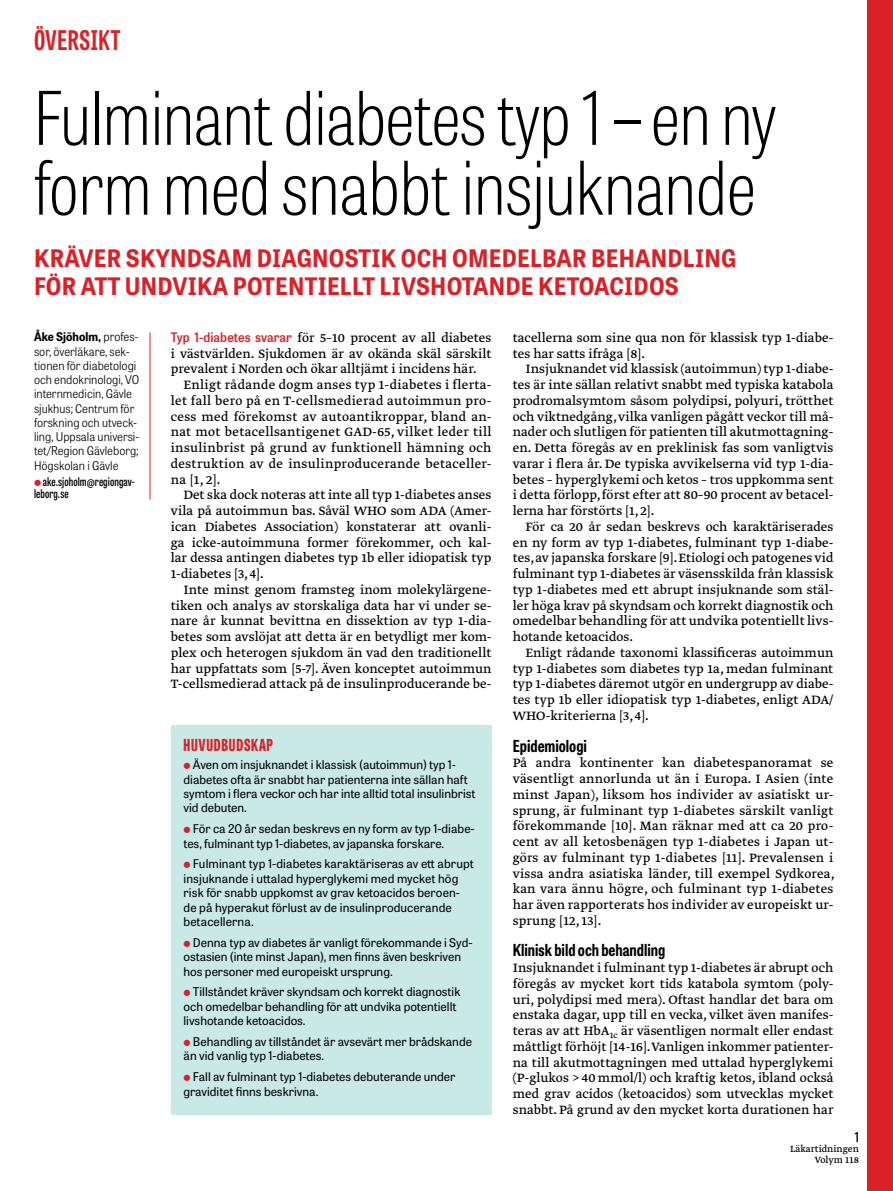
<style>
.page{position:relative;width:893px;height:1191px;background:#fff}
.page>*{position:absolute;margin:0;border:0;box-sizing:border-box;transform-origin:0 0}
.t1{font:100 73.5px/69.8px "Tablet Gothic Condensed";letter-spacing:-.005em;color:#000}
.t2{font:700 27px "Tablet Gothic Compressed";letter-spacing:.02em;color:#da2128}
.t3{font:700 24px/28.5px "Tablet Gothic Narrow";letter-spacing:.01em;color:#da2128}
.t4{font:700 16.5px "Tablet Gothic Condensed";color:#000}
.t5{font:800 16.5px "Tablet Gothic Compressed";letter-spacing:.045em;color:#da2128}
.t6{font:14.25px/15.8px "Greta Text Pro Regular Min";color:#000;text-align:justify}
.t7{font:600 13.5px "Tablet Gothic Condensed";color:#000}
.t8{font:12px/14.4px "Tablet Gothic";color:#000}
.t9{font:300 12px/14.2px "Tablet Gothic Narrow";color:#000}
.t10{font:600 12px/12px "Tablet Gothic Compressed";letter-spacing:.01em;color:#000}
.t11{font:10.5px/10.5px "Greta Text Pro";color:#000;text-align:right}
.s1{font-weight:700}
.s2{font-family:"Tablet Gothic Narrow";font-weight:600;font-size:13.05px;color:#da2128}
</style>
<div class="page">
<div style="left:867px;top:0;width:26px;height:1191px;background:#da2128"></div>
<hr style="left:150px;top:332px;width:1px;height:167px;background:#da2128">
<div style="left:171px;top:725px;width:320px;height:389px;background:#c9e9e6"></div>
<h2 class="t2" style="left:34px;top:22px;width:88px">ÖVERSIKT</h2>
<h1 class="t1" style="left:34px;top:81px;width:744px">Fulminant diabetes typ 1 – en ny form med snabbt insjuknande</h1>
<h3 class="t3" style="left:34px;top:243px;width:704px">KRÄVER SKYNDSAM DIAGNOSTIK OCH OMEDELBAR BEHANDLING<br>FÖR ATT UNDVIKA POTENTIELLT LIVSHOTANDE KETOACIDOS</h3>
<p class="t9" style="left:34px;top:329px;width:107px"><span class="s1">ÅKE SJÖHOLM,</span> profes&shy;sor, överläkare, sek&shy;tionen för diabetologi och endokrinologi, VO internmedicin, Gävle sjukhus; Centrum för forskning och utveck&shy;ling, Uppsala universi&shy;tet/Region Gävleborg;<br>Högskolan i Gävle</p>
<p class="t10" style="left:34px;top:475px;width:102px;text-indent:9px">ake.sjoholm@regiongav&shy;leborg.se</p>
<p class="t6" style="left:171px;top:330px;width:322px"><span class="s2">Typ 1-diabetes svarar</span> för 5–10 procent av all diabetes i västvärlden. Sjukdomen är av okända skäl särskilt prevalent i Norden och ökar alltjämt i incidens här.</p>
<p class="t6" style="left:171px;top:377px;width:322px;text-indent:13px">Enligt rådande dogm anses typ 1-diabetes i flerta&shy;let fall bero på en T-cellsmedierad autoimmun pro&shy;cess med förekomst av autoantikroppar, bland an&shy;nat mot betacellsantigenet GAD-65, vilket leder till insulinbrist på grund av funktionell hämning och destruktion av de insulinproducerande betaceller&shy;na [1, 2].</p>
<p class="t6" style="left:171px;top:488px;width:322px;text-indent:13px">Det ska dock noteras att inte all typ 1-diabetes anses vila på autoimmun bas. Såväl WHO som ADA (Amer&shy;ican Diabetes Association) konstaterar att ovanli&shy;ga icke-autoimmuna former förekommer, och kal&shy;lar dessa antingen diabetes typ 1b eller idiopatisk typ 1-diabetes [3, 4].</p>
<p class="t6" style="left:171px;top:582px;width:322px;text-indent:13px">Inte minst genom framsteg inom molekylärgene&shy;tiken och analys av storskaliga data har vi under se&shy;nare år kunnat bevittna en dissektion av typ 1-dia&shy;betes som avslöjat att detta är en betydligt mer kom&shy;plex och heterogen sjukdom än vad den traditionellt har uppfattats som [5-7]. Även konceptet autoimmun T-cellsmedierad attack på de insulinproducerande be-</p>
<p class="t5" style="left:184px;top:733px;width:91px">HUVUDBUDSKAP</p>
<p class="t8" style="left:184px;top:757px;width:294px;text-indent:9px">Även om insjuknandet i klassisk (autoimmun) typ 1- diabetes ofta är snabbt har patienterna inte sällan haft symtom i flera veckor och har inte alltid total insulinbrist vid debuten.</p>
<p class="t8" style="left:184px;top:821px;width:293px;text-indent:9px">För ca 20 år sedan beskrevs en ny form av typ 1-diabe&shy;tes, fulminant typ 1-diabetes, av japanska forskare.</p>
<p class="t8" style="left:184px;top:856px;width:292px;text-indent:9px">Fulminant typ 1-diabetes karaktäriseras av ett abrupt insjuknande i uttalad hyperglykemi med mycket hög risk för snabb uppkomst av grav ketoacidos beroen&shy;de på hyperakut förlust av de insulinproducerande betacellerna.</p>
<p class="t8" style="left:184px;top:934px;width:290px;text-indent:9px">Denna typ av diabetes är vanligt förekommande i Syd&shy;ostasien (inte minst Japan), men finns även beskriven hos personer med europeiskt ursprung.</p>
<p class="t8" style="left:184px;top:984px;width:278px;text-indent:9px">Tillståndet kräver skyndsam och korrekt diagnostik och omedelbar behandling för att undvika potentiellt livshotande ketoacidos.</p>
<p class="t8" style="left:184px;top:1034px;width:290px;text-indent:9px">Behandling av tillståndet är avsevärt mer brådskande än vid vanlig typ 1-diabetes.</p>
<p class="t8" style="left:184px;top:1069px;width:273px;text-indent:9px">Fall av fulminant typ 1-diabetes debuterande under graviditet finns beskrivna.</p>
<p class="t6" style="left:513px;top:330px;width:322px">tacellerna som sine qua non för klassisk typ 1-diabe&shy;tes har satts ifråga [8].</p>
<p class="t6" style="left:513px;top:362px;width:322px;text-indent:13px">Insjuknandet vid klassisk (autoimmun) typ 1-diabe&shy;tes är inte sällan relativt snabbt med typiska katabola prodromalsymtom såsom polydipsi, polyuri, trötthet och viktnedgång, vilka vanligen pågått veckor till må&shy;nader och slutligen för patienten till akutmottagning&shy;en. Detta föregås av en preklinisk fas som vanligtvis varar i flera år. De typiska avvikelserna vid typ 1-dia&shy;betes – hyperglykemi och ketos – tros uppkomma sent i detta förlopp, först efter att 80–90 procent av betacel&shy;lerna har förstörts [1, 2].</p>
<p class="t6" style="left:513px;top:519px;width:322px;text-indent:13px">För ca 20 år sedan beskrevs och karaktäriserades en ny form av typ 1-diabetes, fulminant typ 1-diabe&shy;tes, av japanska forskare [9]. Etiologi och patogenes vid fulminant typ 1-diabetes är väsensskilda från klassisk typ 1-diabetes med ett abrupt insjuknande som stäl&shy;ler höga krav på skyndsam och korrekt diagnostik och omedelbar behandling för att undvika potentiellt livs&shy;hotande ketoacidos.</p>
<p class="t6" style="left:513px;top:645px;width:322px;text-indent:13px">Enligt rådande taxonomi klassificeras autoimmun typ 1-diabetes som diabetes typ 1a, medan fulminant typ 1-diabetes däremot utgör en undergrupp av diabe&shy;tes typ 1b eller idiopatisk typ 1-diabetes, enligt ADA/ WHO-kriterierna [3, 4].</p>
<p class="t4" style="left:513px;top:734px;width:76px">Epidemiologi</p>
<p class="t6" style="left:513px;top:755px;width:324px">På andra kontinenter kan diabetespanoramat se väsentligt annorlunda ut än i Europa. I Asien (inte minst Japan), liksom hos individer av asiatiskt ur&shy;sprung, är fulminant typ 1-diabetes särskilt vanligt förekommande [10]. Man räknar med att ca 20 pro&shy;cent av all ketosbenägen typ 1-diabetes i Japan ut&shy;görs av fulminant typ 1-diabetes [11]. Prevalensen i vissa andra asiatiska länder, till exempel Sydkorea, kan vara ännu högre, och fulminant typ 1-diabetes har även rapporterats hos individer av europeiskt ur&shy;sprung [12, 13].</p>
<p class="t4" style="left:513px;top:939px;width:154px">Klinisk bild och behandling</p>
<p class="t6" style="left:513px;top:960px;width:322px">Insjuknandet i fulminant typ 1-diabetes är abrupt och föregås av mycket kort tids katabola symtom (poly&shy;uri, polydipsi med mera). Oftast handlar det bara om enstaka dagar, upp till en vecka, vilket även manifes&shy;teras av att HbA<sub>1c</sub> är väsentligen normalt eller endast måttligt förhöjt [14-16].Vanligen inkommer patienter&shy;na till akutmottagningen med uttalad hyperglykemi (P-glukos &gt; 40 mmol/l) och kraftig ketos, ibland också med grav acidos (ketoacidos) som utvecklas mycket snabbt. På grund av den mycket korta durationen har</p>
<p class="t7" style="left:855px;top:1127px;width:6px">1</p>
<p class="t11" style="left:790px;top:1144px;width:70px">Läkartidningen<br>Volym 118</p>
</div>
